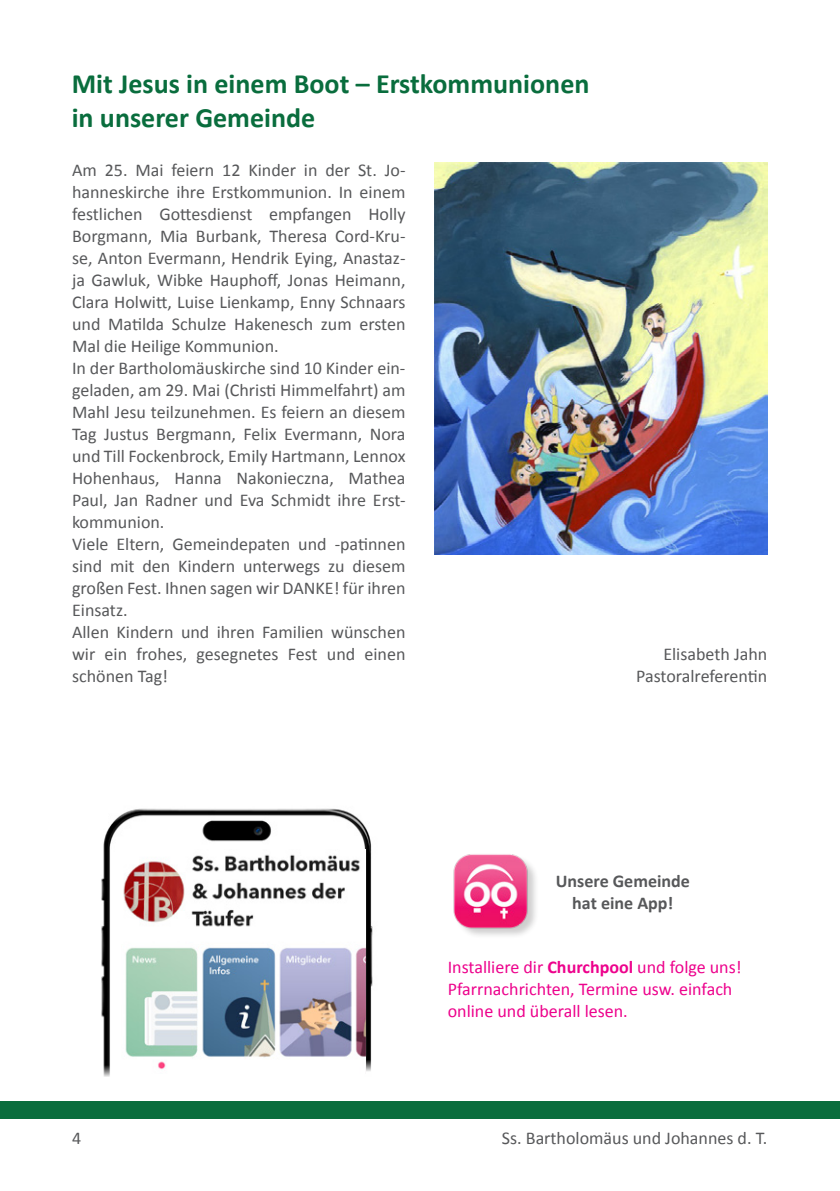
<style>
.page{position:relative;width:840px;height:1191px;background:#fff}
.page>*{position:absolute;margin:0;border:0;box-sizing:border-box;transform-origin:0 0}
.t1{font:700 28px/33.6px "Calibri";color:#096d3d}
.t2{font:18px/22px "Calibri";color:#57585a}
.t3{font:18px/22px "Calibri";color:#ed028c}
.t4{font:700 18px/22px "Calibri";color:#57585a;text-align:center}
.s1{font-weight:700}
</style>
<div class="page">
<div style="left:0;top:1102px;width:839px;height:17px;background:#096d3d"></div>
<div style="left:454px;top:855px;width:84px;height:84px;background:#231f20;opacity:.22"></div>
<img style="left:453px;top:854px;width:80px;height:80px">
<img style="left:101px;top:808px;width:272px;height:268px">
<img style="left:117px;top:849px;width:248px;height:208px">
<img style="left:121px;top:944px;width:244px;height:129px">
<img style="left:434px;top:163px;width:333px;height:391px">
<h1 class="t1" style="left:72px;top:66px;width:519px">Mit Jesus in einem Boot – Erstkommunionen in unserer Gemeinde</h1>
<p class="t2" style="left:72px;top:158px;width:335px">Am 25. Mai feiern 12 Kinder in der St. Jo&shy;hanneskirche ihre Erstkommunion. In einem festlichen Gottesdienst empfangen Holly Borgmann, Mia Burbank, Theresa Cord-Kru&shy;se, Anton Evermann, Hendrik Eying, Anastaz&shy;ja Gawluk, Wibke Hauphoff, Jonas Heimann, Clara Holwitt, Luise Lienkamp, Enny Schnaars und Matilda Schulze Hakenesch zum ersten Mal die Heilige Kommunion.<br>In der Bartholomäuskirche sind 10 Kinder ein&shy;geladen, am 29. Mai (Christi Himmelfahrt) am Mahl Jesu teilzunehmen. Es feiern an diesem Tag Justus Bergmann, Felix Evermann, Nora und Till Fockenbrock, Emily Hartmann, Lennox Hohenhaus, Hanna Nakonieczna, Mathea Paul, Jan Radner und Eva Schmidt ihre Erst&shy;kommunion.<br>Viele Eltern, Gemeindepaten und -patinnen sind mit den Kindern unterwegs zu diesem großen Fest. Ihnen sagen wir DANKE! für ihren Einsatz.<br>Allen Kindern und ihren Familien wünschen wir ein frohes, gesegnetes Fest und einen schönen Tag!</p>
<p class="t2" style="left:636px;top:642px;width:132px;text-align:right">Elisabeth Jahn<br>Pastoralreferentin</p>
<p class="t4" style="left:555px;top:869px;width:135px">Unsere Gemeinde hat eine App!</p>
<p class="t3" style="left:447px;top:955px;width:295px">Installiere dir <span class="s1">Churchpool</span> und folge uns!<br>Pfarrnachrichten, Termine usw. einfach online und überall lesen.</p>
<p class="t2" style="left:72px;top:1126px;width:11px">4</p>
<p class="t2" style="left:501px;top:1126px;width:267px">Ss. Bartholomäus und Johannes d. T.</p>
</div>
